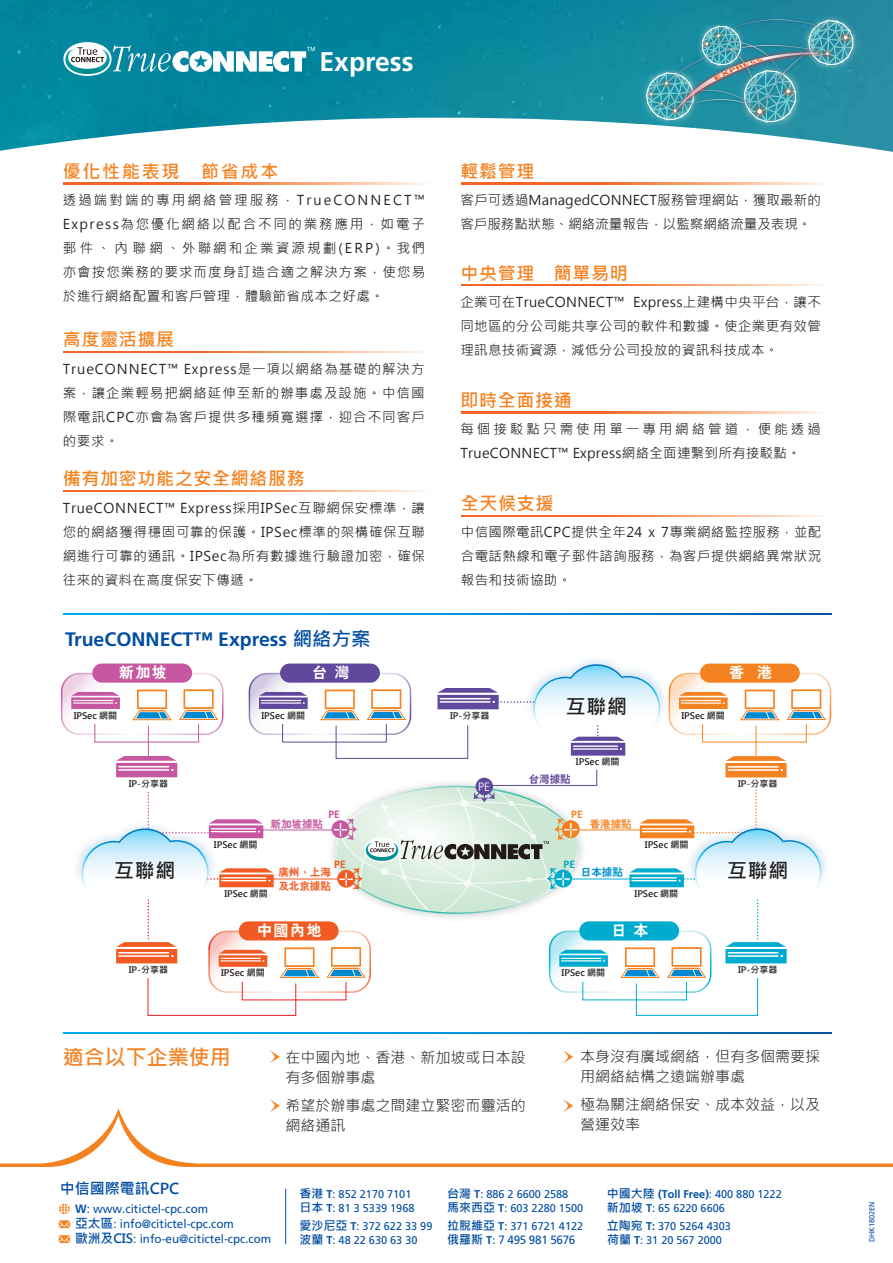
<style>
.page{position:relative;width:893px;height:1263px;background:#fff}
.page>*{position:absolute;margin:0;border:0;box-sizing:border-box;transform-origin:0 0}
.t1{font:700 27px "Frutiger";color:#fff}
.t2{font:700 21px "Microsoft Jheng Hei";color:#f58427}
.t3{font:700 19.95px "Microsoft Jheng Hei";letter-spacing:.04em;color:#231f20}
.t4{font:700 19.5px "Frutiger";color:#034ea2}
.t5{font:700 18px "Microsoft Jheng Hei";letter-spacing:.04em;color:#f58220}
.t6{font:700 18px "Microsoft Jheng Hei";letter-spacing:.1em;color:#f58220}
.t7{font:15px/19.5px "Microsoft Jheng Hei";color:#333132}
.t8{font:800 15px "C Hei 2 HK";letter-spacing:.1em;color:#fff}
.t9{font:700 15px "Microsoft Jheng Hei";color:#034ea2}
.t10{font:13.5px/24px "Microsoft Jheng Hei";letter-spacing:.03em;color:#231f20;text-align:justify}
.t11{font:13.5px/24px "Microsoft Jheng Hei";letter-spacing:.01em;color:#231f20}
.t12{font:12px/15px "Frutiger";color:#034ea2}
.t13{font:12px "Frutiger";letter-spacing:-.025em;color:#034ea2}
.t14{font:300 12px "Frutiger";color:#fff}
.t15{font:11.25px "Frutiger";color:#034ea2}
.t16{font:800 10.5px/13.5px "C Hei 2 HK";color:#f15a22}
.t17{font:800 10.5px "C Hei 2 HK";color:#c657a0}
.t18{font:800 10.5px "C Hei 2 HK";color:#60489d}
.t19{font:800 10.5px "C Hei 2 HK";color:#f58427}
.t20{font:800 10.5px "C Hei 2 HK";color:#0091d1}
.t21{font:700 10.5px "Frutiger";color:#f58220}
.t22{font:700 10.5px "Frutiger";color:#f15a22}
.t23{font:700 10.5px "Frutiger";color:#00accd}
.t24{font:700 10.5px "Frutiger";color:#c657a0}
.t25{font:700 9px "Microsoft Jheng Hei";color:#231f20}
.t26{font:7.5px "Frutiger";color:#034ea2}
.s1{font-family:"Microsoft Jheng Hei"}
.s2{font-family:"Microsoft Jheng Hei";font-weight:700;font-size:12px}
.s3{font-weight:700}
.s4{font-family:"Microsoft Jheng Hei";font-weight:700}
.s5{font-weight:700;font-size:11.25px}
.s6{font-size:11.25px}
.s7{font-family:"Microsoft Jheng Hei";font-weight:700;font-size:12.75px}
</style>
<div class="page">
<img style="left:0;top:0;width:597px;height:151px">
<svg style="left:63px;top:490px;width:363px;height:2px"></svg>
<svg style="left:63px;top:351px;width:363px;height:2px"></svg>
<svg style="left:63px;top:183px;width:363px;height:1px"></svg>
<svg style="left:461px;top:183px;width:364px;height:1px"></svg>
<svg style="left:461px;top:284px;width:364px;height:2px"></svg>
<svg style="left:461px;top:412px;width:364px;height:1px"></svg>
<svg style="left:462px;top:515px;width:363px;height:2px"></svg>
<svg style="left:269px;top:1050px;width:11px;height:13px"></svg>
<svg style="left:269px;top:1099px;width:11px;height:9px"></svg>
<svg style="left:563px;top:1050px;width:10px;height:13px"></svg>
<svg style="left:563px;top:1099px;width:10px;height:9px"></svg>
<svg style="left:63px;top:1032px;width:768px;height:1px"></svg>
<svg style="left:63px;top:613px;width:768px;height:1px"></svg>
<div style="left:92px;top:663px;width:100px;height:20px;background:#e4b1d3;border-radius:10px"></div>
<div style="left:280px;top:663px;width:100px;height:20px;background:#b5aad1;border-radius:10px"></div>
<div style="left:700px;top:663px;width:100px;height:20px;background:#fac89d;border-radius:10px"></div>
<img style="left:477px;top:613px;width:239px;height:51px">
<svg style="left:61px;top:664px;width:770px;height:352px"></svg>
<img style="left:621px;top:0;width:261px;height:151px">
<div style="left:651px;top:0;width:112px;height:19px;background:#16889e"></div>
<img style="left:771px;top:0;width:16px;height:19px">
<img style="left:621px;top:150px;width:79px;height:1px">
<div style="left:789px;top:0;width:104px;height:19px;background:#23879e"></div>
<img style="left:702px;top:150px;width:115px;height:1px">
<svg style="left:0;top:19px;width:893px;height:131px"></svg>
<svg style="left:0;top:1108px;width:893px;height:59px"></svg>
<svg style="left:59px;top:1220px;width:11px;height:8px"></svg>
<svg style="left:59px;top:1235px;width:11px;height:8px"></svg>
<svg style="left:59px;top:1203px;width:11px;height:11px"></svg>
<hr style="left:285px;top:1189px;width:1px;height:55px;background:#034ea2">
<h1 class="t1" style="left:319px;top:46px;width:96px">Express</h1>
<h3 class="t6" style="left:63px;top:160px;width:217px">優化性能表現　節省成本</h3>
<p class="t10" style="left:63px;top:188px;width:364px">透過端對端的專用網絡管理服務，TrueCONNECT™ Express為您優化網絡以配合不同的業務應用，如電子郵件、內聯網、外聯網和企業資源規劃(ERP)。我們亦會按您業務的要求而度身訂造合適之解決方案，使您易於進行網絡配置和客戶管理，體驗節省成本之好處。</p>
<h3 class="t5" style="left:63px;top:328px;width:113px">高度靈活擴展</h3>
<p class="t10" style="left:63px;top:357px;width:363px">TrueCONNECT™ Express是一項以網絡為基礎的解決方案，讓企業輕易把網絡延伸至新的辦事處及設施。中信國際電訊CPC亦會為客戶提供多種頻寬選擇，迎合不同客戶的要求。</p>
<h3 class="t5" style="left:63px;top:467px;width:244px">備有加密功能之安全網絡服務</h3>
<p class="t10" style="left:63px;top:496px;width:364px">TrueCONNECT™ Express採用IPSec互聯網保安標準，讓您的網絡獲得穩固可靠的保護。IPSec標準的架構確保互聯網進行可靠的通訊。IPSec為所有數據進行驗證加密，確保往來的資料在高度保安下傳遞。</p>
<h3 class="t5" style="left:460px;top:160px;width:76px">輕鬆管理</h3>
<p class="t11" style="left:460px;top:188px;width:362px">客戶可透過ManagedCONNECT服務管理網站，獲取最新的客戶服務點狀態、網絡流量報告，以監察網絡流量及表現。</p>
<h3 class="t5" style="left:460px;top:262px;width:169px">中央管理　簡單易明</h3>
<p class="t10" style="left:460px;top:290px;width:362px">企業可在TrueCONNECT™ Express上建構中央平台，讓不同地區的分公司能共享公司的軟件和數據。使企業更有效管理訊息技術資源，減低分公司投放的資訊科技成本。</p>
<h3 class="t5" style="left:460px;top:389px;width:113px">即時全面接通</h3>
<p class="t10" style="left:460px;top:417px;width:362px">每個接駁點只需使用單一專用網絡管道，便能透過<br>TrueCONNECT™ Express網絡全面連繫到所有接駁點。</p>
<h3 class="t5" style="left:461px;top:492px;width:94px">全天候支援</h3>
<p class="t10" style="left:461px;top:520px;width:362px">中信國際電訊CPC提供全年24 x 7專業網絡監控服務，並配合電話熱線和電子郵件諮詢服務，為客戶提供網絡異常狀況報告和技術協助。</p>
<h3 class="t4" style="left:65px;top:628px;width:307px">TrueCONNECT™ Express <span class="s1">網絡方案</span></h3>
<p class="t8" style="left:119px;top:663px;width:49px">新加坡</p>
<p class="t8" style="left:312px;top:663px;width:39px">台 灣</p>
<p class="t8" style="left:729px;top:663px;width:44px">香 港</p>
<p class="t25" style="left:74px;top:710px;width:45px">IPSec 網關</p>
<p class="t25" style="left:261px;top:710px;width:45px">IPSec 網關</p>
<p class="t25" style="left:450px;top:710px;width:41px">IP-分享器</p>
<h3 class="t3" style="left:566px;top:694px;width:63px">互聯網</h3>
<p class="t25" style="left:681px;top:710px;width:45px">IPSec 網關</p>
<p class="t25" style="left:576px;top:756px;width:45px">IPSec 網關</p>
<p class="t25" style="left:129px;top:778px;width:41px">IP-分享器</p>
<p class="t14" style="left:478px;top:780px;width:14px">PE</p>
<p class="t18" style="left:529px;top:772px;width:43px">台灣據點</p>
<p class="t25" style="left:738px;top:778px;width:41px">IP-分享器</p>
<p class="t24" style="left:328px;top:808px;width:13px">PE</p>
<p class="t17" style="left:271px;top:817px;width:54px">新加坡據點</p>
<p class="t21" style="left:571px;top:808px;width:13px">PE</p>
<p class="t19" style="left:590px;top:817px;width:43px">香港據點</p>
<p class="t25" style="left:214px;top:839px;width:45px">IPSec 網關</p>
<p class="t25" style="left:645px;top:839px;width:45px">IPSec 網關</p>
<h3 class="t3" style="left:114px;top:858px;width:63px">互聯網</h3>
<p class="t25" style="left:224px;top:888px;width:45px">IPSec 網關</p>
<p class="t22" style="left:334px;top:858px;width:13px">PE</p>
<p class="t23" style="left:563px;top:858px;width:13px">PE</p>
<p class="t16" style="left:278px;top:866px;width:54px">廣州、上海及北京據點</p>
<p class="t20" style="left:581px;top:865px;width:43px">日本據點</p>
<h3 class="t3" style="left:727px;top:858px;width:63px">互聯網</h3>
<p class="t25" style="left:635px;top:888px;width:45px">IPSec 網關</p>
<p class="t8" style="left:257px;top:921px;width:66px">中國內地</p>
<p class="t8" style="left:611px;top:921px;width:39px">日 本</p>
<p class="t25" style="left:129px;top:964px;width:41px">IP-分享器</p>
<p class="t25" style="left:562px;top:967px;width:45px">IPSec 網關</p>
<p class="t25" style="left:221px;top:967px;width:45px">IPSec 網關</p>
<p class="t25" style="left:738px;top:964px;width:41px">IP-分享器</p>
<h2 class="t2" style="left:63px;top:1044px;width:169px">適合以下企業使用</h2>
<p class="t7" style="left:286px;top:1048px;width:241px">在中國內地、香港、新加坡或日本設有多個辦事處</p>
<p class="t7" style="left:286px;top:1096px;width:241px">希望於辦事處之間建立緊密而靈活的網絡通訊</p>
<p class="t7" style="left:580px;top:1047px;width:241px">本身沒有廣域網絡，但有多個需要採用網絡結構之遠端辦事處</p>
<p class="t7" style="left:580px;top:1095px;width:241px">極為關注網絡保安、成本效益，以及營運效率</p>
<p class="t9" style="left:60px;top:1179px;width:121px">中信國際電訊CPC</p>
<p class="t15" style="left:299px;top:1188px;width:113px"><span class="s2">香港</span> <span class="s3">T</span>: 852 2170 7101</p>
<p class="t15" style="left:447px;top:1188px;width:123px"><span class="s2">台灣</span> <span class="s3">T</span>: 886 2 6600 2588</p>
<p class="t15" style="left:607px;top:1188px;width:176px"><span class="s2">中國大陸</span> <span class="s3">(Toll Free)</span>: 400 880 1222</p>
<p class="t15" style="left:299px;top:1201px;width:117px"><span class="s2">日本</span> <span class="s3">T</span>: 81 3 5339 1968</p>
<p class="t15" style="left:447px;top:1201px;width:137px"><span class="s2">馬來西亞</span> <span class="s3">T</span>: 603 2280 1500</p>
<p class="t15" style="left:607px;top:1201px;width:119px"><span class="s2">新加坡</span> <span class="s3">T</span>: 65 6220 6606</p>
<p class="t15" style="left:299px;top:1219px;width:285px"><span class="s2">愛沙尼亞</span> <span class="s3">T</span>: 372 622 33 99 <span class="s2">拉脫維亞</span> <span class="s3">T</span>: 371 6721 4122</p>
<p class="t15" style="left:607px;top:1219px;width:125px"><span class="s2">立陶宛</span> <span class="s3">T:</span> 370 5264 4303</p>
<p class="t15" style="left:299px;top:1234px;width:120px"><span class="s2">波蘭</span> <span class="s3">T</span>: 48 22 630 63 30</p>
<p class="t13" style="left:447px;top:1233px;width:130px"><span class="s4">俄羅斯</span> <span class="s5">T</span><span class="s6">:</span> 7 495 981 5676</p>
<p class="t15" style="left:607px;top:1234px;width:117px"><span class="s2">荷蘭</span> <span class="s3">T</span>: 31 20 567 2000</p>
<p class="t12" style="left:75px;top:1202px;width:198px"><span class="s3">W</span>: www.citictel-cpc.com<br><span class="s7">亞太區</span>: info@citictel-cpc.com<br><span class="s7">歐洲及CIS</span>: info-eu@citictel-cpc.com</p>
<p class="t26" style="left:867px;top:1242px;width:42px;rotate:-90deg">DHK1802EN</p>
</div>
